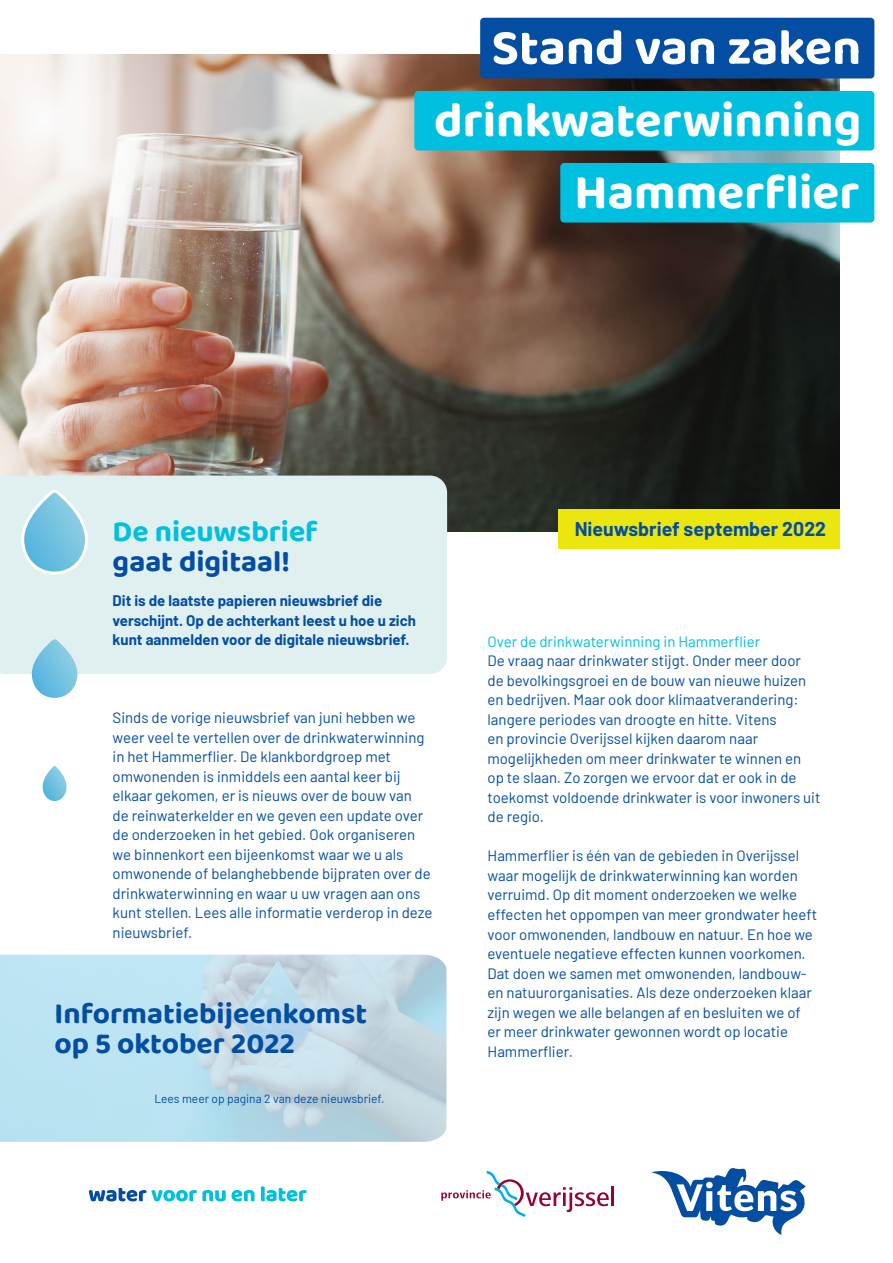
<style>
.page{position:relative;width:893px;height:1263px;background:#fff}
.page>*{position:absolute;margin:0;border:0;box-sizing:border-box;transform-origin:0 0}
.t1{font:700 50.7px "Baloo 2";color:#fff}
.t2{font:700 49.65px/72px "Baloo 2";color:#fff;text-align:right}
.t3{font:700 30px/30px "Baloo 2";color:#034ea2}
.t4{font:700 30px "Baloo 2";color:#00bfdf}
.t5{font:700 19.5px "Barlow";color:#034ea2}
.t6{font:15px/19.5px "Barlow";color:#034ea2}
.t7{font:700 15px/19.5px "Barlow";color:#034ea2}
.t8{font:15px "Barlow";color:#00bfdf}
.t9{font:12px "Barlow";color:#034ea2}
</style>
<div class="page">
<img style="left:0;top:54px;width:840px;height:477px">
<div style="left:0;top:476px;width:447px;height:198px;background:#e0f0f1"></div>
<div style="left:480px;top:18px;width:394px;height:60px;background:#034ea2;border-radius:4px"></div>
<div style="left:414px;top:91px;width:460px;height:60px;background:#00bfdf;border-radius:4px"></div>
<div style="left:560px;top:163px;width:314px;height:60px;background:#00bfdf;border-radius:4px"></div>
<div style="left:558px;top:509px;width:282px;height:40px;background:#ebe70e"></div>
<img style="left:0;top:955px;width:446px;height:187px">
<svg style="left:652px;top:1168px;width:154px;height:67px"></svg>
<svg style="left:89px;top:1188px;width:137px;height:13px"></svg>
<svg style="left:232px;top:1190px;width:23px;height:11px"></svg>
<svg style="left:261px;top:1186px;width:46px;height:15px"></svg>
<svg style="left:441px;top:1171px;width:173px;height:46px"></svg>
<svg style="left:20px;top:487px;width:70px;height:89px;background:#a5d7e9"></svg>
<svg style="left:32px;top:639px;width:45px;height:59px;background:#92cfe6"></svg>
<svg style="left:43px;top:766px;width:24px;height:35px"></svg>
<h1 class="t1" style="left:491px;top:12px;width:371px">Stand van zaken</h1>
<h2 class="t2" style="left:434px;top:86px;width:429px">drinkwaterwinning<br>Hammerflier</h2>
<h3 class="t4" style="left:113px;top:511px;width:207px">De nieuwsbrief</h3>
<h3 class="t3" style="left:113px;top:548px;width:179px">gaat digitaal!</h3>
<h3 class="t5" style="left:575px;top:515px;width:253px">Nieuwsbrief september 2022</h3>
<p class="t7" style="left:113px;top:590px;width:305px">Dit is de laatste papieren nieuwsbrief die verschijnt. Op de achterkant leest u hoe u zich kunt aanmelden voor de digitale nieuwsbrief.</p>
<p class="t6" style="left:113px;top:707px;width:322px">Sinds de vorige nieuwsbrief van juni hebben we weer veel te vertellen over de drinkwaterwinning in het Hammerflier. De klankbordgroep met omwonenden is inmiddels een aantal keer bij elkaar gekomen, er is nieuws over de bouw van<br>de reinwaterkelder en we geven een update over de onderzoeken in het gebied. Ook organiseren we binnenkort een bijeenkomst waar we u als omwonende of belanghebbende bijpraten over de drinkwaterwinning en waar u uw vragen aan ons kunt stellen. Lees alle informatie verderop in deze nieuwsbrief.</p>
<h3 class="t3" style="left:55px;top:1000px;width:314px">Informatiebijeenkomst op 5 oktober 2022</h3>
<p class="t9" style="left:154px;top:1090px;width:232px">Lees meer op pagina 2 van deze nieuwsbrief.</p>
<p class="t8" style="left:487px;top:631px;width:274px">Over de drinkwaterwinning in Hammerflier</p>
<p class="t6" style="left:487px;top:650px;width:335px">De vraag naar drinkwater stijgt. Onder meer door de bevolkingsgroei en de bouw van nieuwe huizen en bedrijven. Maar ook door klimaatverandering: langere periodes van droogte en hitte. Vitens<br>en provincie Overijssel kijken daarom naar mogelijkheden om meer drinkwater te winnen en op te slaan. Zo zorgen we ervoor dat er ook in de toekomst voldoende drinkwater is voor inwoners uit de regio.</p>
<p class="t6" style="left:487px;top:845px;width:331px">Hammerflier is één van de gebieden in Overijssel waar mogelijk de drinkwaterwinning kan worden verruimd. Op dit moment onderzoeken we welke effecten het oppompen van meer grondwater heeft voor omwonenden, landbouw en natuur. En hoe we eventuele negatieve effecten kunnen voorkomen.<br>Dat doen we samen met omwonenden, landbouw&shy;en natuurorganisaties. Als deze onderzoeken klaar zijn wegen we alle belangen af en besluiten we of er meer drinkwater gewonnen wordt op locatie Hammerflier.</p>
</div>
